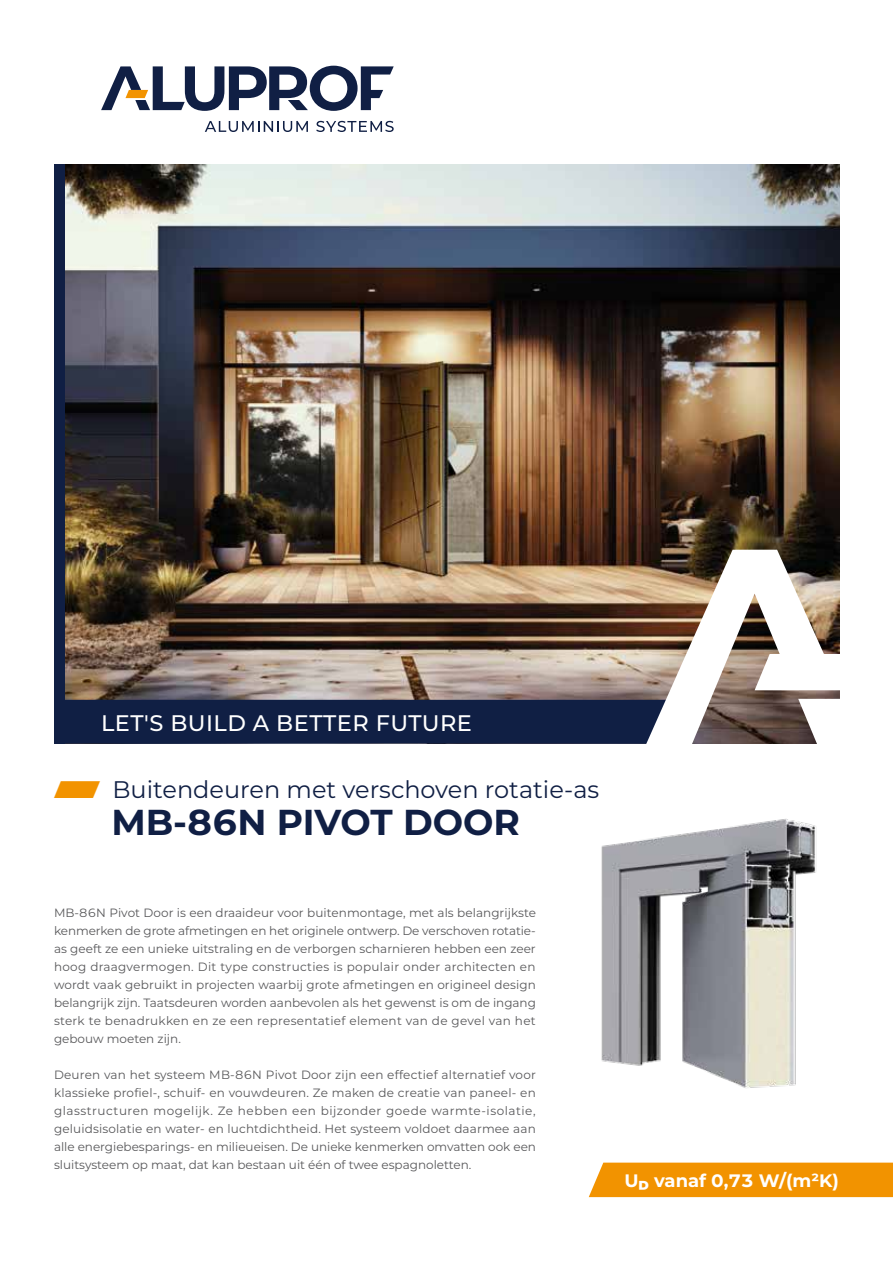
<style>
.page{position:relative;width:893px;height:1263px;background:#fff}
.page>*{position:absolute;margin:0;border:0;box-sizing:border-box;transform-origin:0 0}
.t1{font:700 36px "Aluprof Sans";color:#101f44}
.t2{font:24px "Aluprof Sans";color:#101f44}
.t3{font:500 22.5px "Aluprof Sans";letter-spacing:.02em;color:#fff}
.t4{font:700 18px "Aluprof Sans";color:#fff}
.t5{font:12px/18px "Aluprof Sans";color:#58585a;text-align:justify}
.s1{color:#f29300}
</style>
<div class="page">
<img style="left:65px;top:164px;width:774px;height:536px">
<div style="left:589px;top:1162px;width:304px;height:35px;background:#f29300"></div>
<img style="left:601px;top:819px;width:216px;height:269px">
<div style="left:54px;top:164px;width:11px;height:580px;background:#101f44"></div>
<div style="left:54px;top:700px;width:619px;height:44px;background:#101f44"></div>
<img style="left:644px;top:550px;width:196px;height:194px">
<svg style="left:101px;top:66px;width:293px;height:45px"></svg>
<svg style="left:205px;top:121px;width:103px;height:11px"></svg>
<svg style="left:316px;top:121px;width:78px;height:11px"></svg>
<h3 class="t3" style="left:101px;top:707px;width:372px">LET'S BUILD A BETTER FUTURE</h3>
<h2 class="t2" style="left:54px;top:773px;width:547px"><span class="s1">⸠</span> Buitendeuren met verschoven rotatie-as</h2>
<h1 class="t1" style="left:111px;top:796px;width:410px">MB-86N PIVOT DOOR</h1>
<p class="t5" style="left:54px;top:903px;width:483px">MB-86N Pivot Door is een draaideur voor buitenmontage, met als belangrijkste kenmerken de grote afmetingen en het originele ontwerp. De verschoven rotatie&shy;as geeft ze een unieke uitstraling en de verborgen scharnieren hebben een zeer hoog draagvermogen. Dit type constructies is populair onder architecten en wordt vaak gebruikt in projecten waarbij grote afmetingen en origineel design belangrijk zijn. Taatsdeuren worden aanbevolen als het gewenst is om de ingang sterk te benadrukken en ze een representatief element van de gevel van het gebouw moeten zijn.</p>
<p class="t5" style="left:54px;top:1065px;width:483px">Deuren van het systeem MB-86N Pivot Door zijn een effectief alternatief voor klassieke profiel-, schuif- en vouwdeuren. Ze maken de creatie van paneel- en glasstructuren mogelijk. Ze hebben een bijzonder goede warmte-isolatie, geluidsisolatie en water- en luchtdichtheid. Het systeem voldoet daarmee aan alle energiebesparings- en milieueisen. De unieke kenmerken omvatten ook een sluitsysteem op maat, dat kan bestaan uit één of twee espagnoletten.</p>
<h3 class="t4" style="left:624px;top:1167px;width:216px">UD vanaf 0,73 W/(m²K)</h3>
</div>
